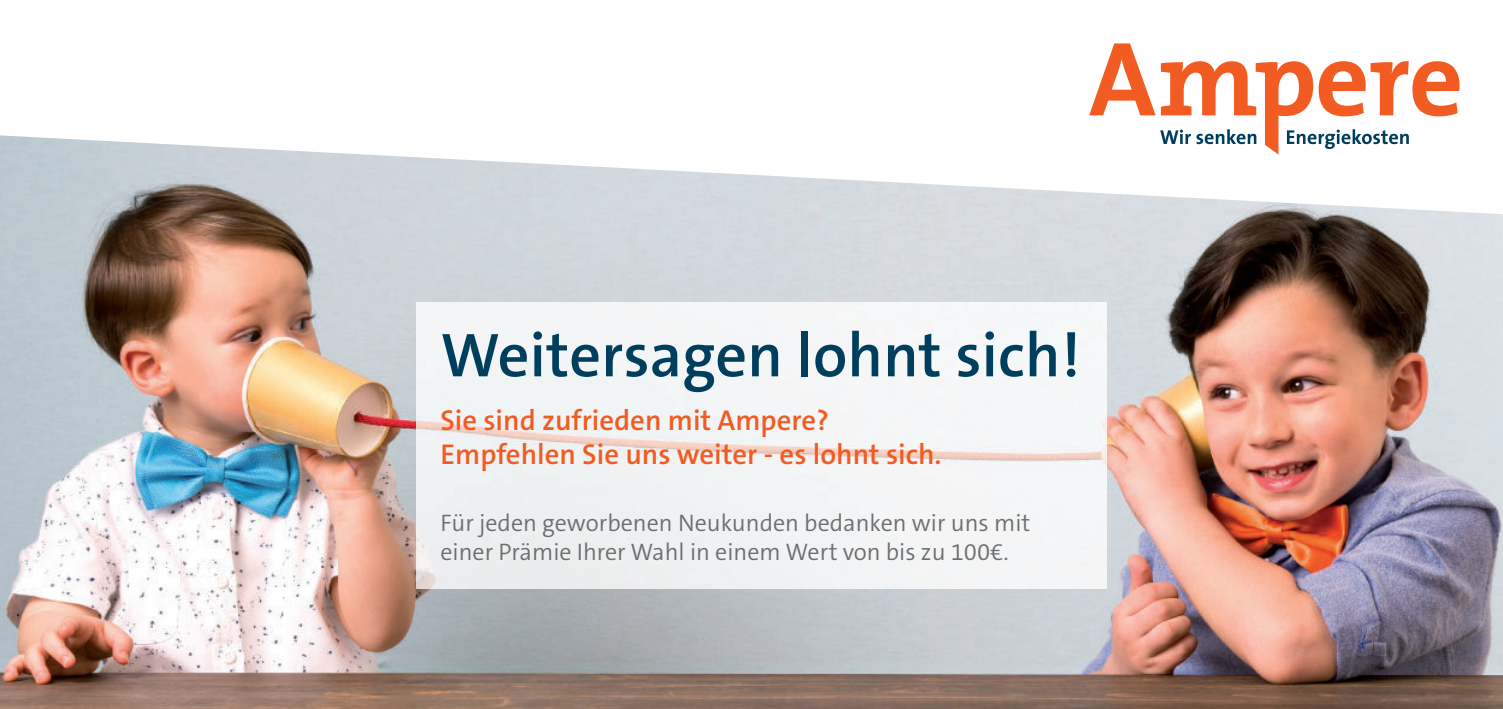
<style>
.page{position:relative;width:1503px;height:709px;background:#fff}
.page>*{position:absolute;margin:0;border:0;box-sizing:border-box;transform-origin:0 0}
.t1{font:600 62.5px "The Sans C5";color:#003e5e}
.t2{font:600 28.75px/33.5px "The Sans C5";color:#f25b21}
.t3{font:300 24px/28.8px "The Sans C5";color:#6d6e70}
</style>
<div class="page">
<img style="left:0;top:135px;width:1502px;height:574px">
<svg style="left:1089px;top:43px;width:370px;height:112px"></svg>
<div style="left:416px;top:302px;width:690px;height:286px;background:#f3f5f6"></div>
<h1 class="t1" style="left:440px;top:327px;width:641px">Weitersagen lohnt sich!</h1>
<p class="t2" style="left:440px;top:406px;width:502px">Sie sind zufrieden mit Ampere?<br>Empfehlen Sie uns weiter - es lohnt sich.</p>
<p class="t3" style="left:440px;top:511px;width:591px">Für jeden geworbenen Neukunden bedanken wir uns mit einer Prämie Ihrer Wahl in einem Wert von bis zu 100€.</p>
</div>
